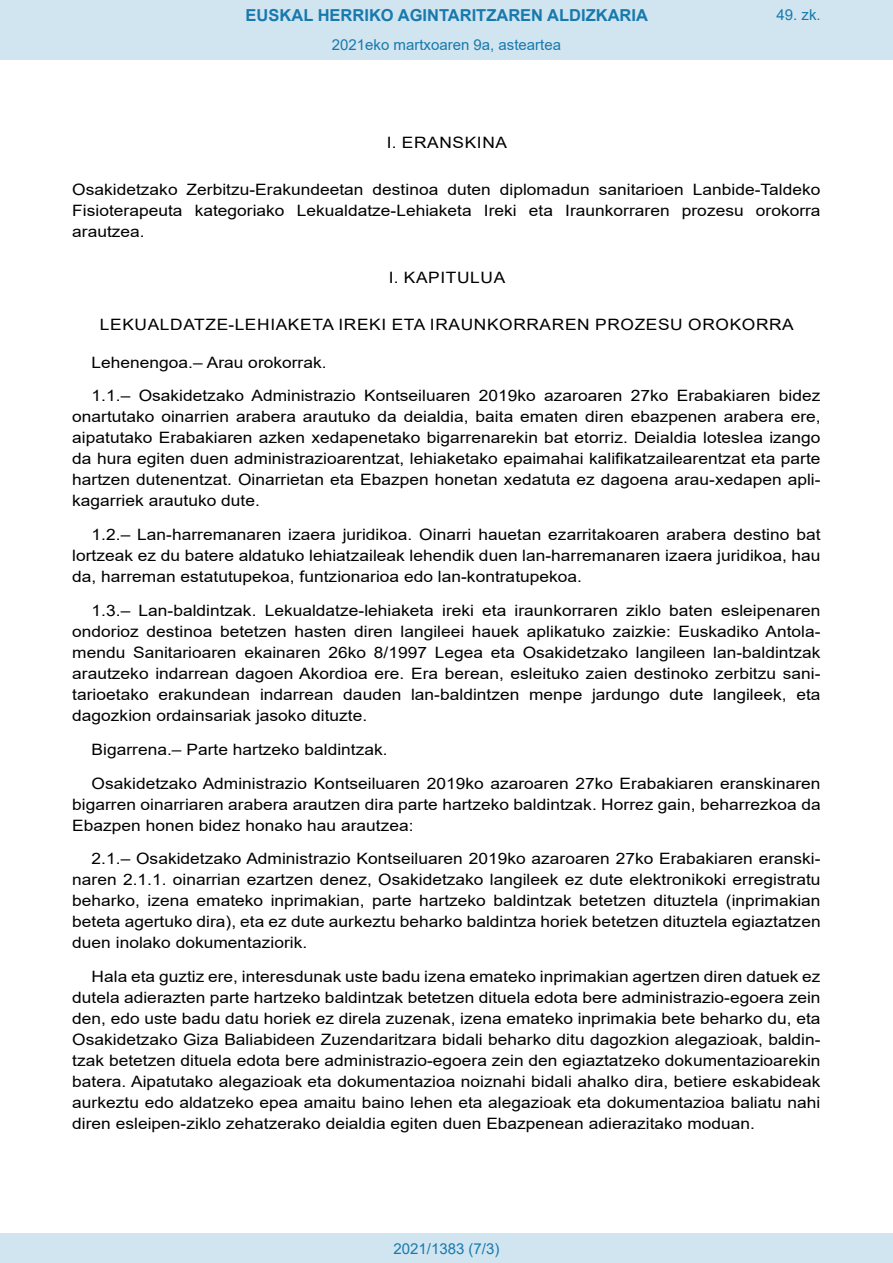
<style>
.page{position:relative;width:893px;height:1263px;background:#fff}
.page>*{position:absolute;margin:0;border:0;box-sizing:border-box;transform-origin:0 0}
.t1{font:700 16.5px "Arial";color:#1879ad}
.BOPVDetalle{font:15.6px/21px "Arial";color:#000;text-align:justify;scale:1.11 1}
.BOPVDisposicionTitul{font:15.6px/21px "Arial";color:#000;text-align:justify;scale:1.11 1}
.BOPVClave{font:15.6px "Arial";letter-spacing:.035em;color:#000;scale:1.11 1}
.Paginacion_Centro{font:15px "Arial";color:#1879ad}
</style>
<div class="page">
<div style="left:0;top:0;width:893px;height:60px;background:#d0e5f0"></div>
<div style="left:0;top:1233px;width:893px;height:30px;background:#d0e5f0"></div>
<p class="t1" style="left:246px;top:3px;width:404px">EUSKAL HERRIKO AGINTARITZAREN ALDIZKARIA</p>
<p class="Paginacion_Centro" style="left:332px;top:35px;width:231px">2021eko martxoaren 9a, asteartea</p>
<p class="Paginacion_Centro" style="left:776px;top:5px;width:46px">49. zk.</p>
<p class="BOPVClave" style="left:387px;top:132px;width:110px">I. ERANSKINA</p>
<p class="BOPVDisposicionTitul" style="left:72px;top:179px;width:676px">Osakidetzako Zerbitzu-Erakundeetan destinoa duten diplomadun sanitarioen Lanbide-Taldeko Fisioterapeuta kategoriako Lekualdatze-Lehiaketa Ireki eta Iraunkorraren prozesu orokorra arautzea.</p>
<p class="BOPVClave" style="left:389px;top:267px;width:106px">I. KAPITULUA</p>
<p class="BOPVClave" style="left:100px;top:313px;width:627px">LEKUALDATZE-LEHIAKETA IREKI ETA IRAUNKORRAREN PROZESU OROKORRA</p>
<p class="BOPVDetalle" style="left:92px;top:352px;width:213px">Lehenengoa.– Arau orokorrak.</p>
<p class="BOPVDetalle" style="left:72px;top:385px;width:676px;text-indent:19px">1.1.– Osakidetzako Administrazio Kontseiluaren 2019ko azaroaren 27ko Erabakiaren bidez onartutako oinarrien arabera arautuko da deialdia, baita ematen diren ebazpenen arabera ere, aipatutako Erabakiaren azken xedapenetako bigarrenarekin bat etorriz. Deialdia loteslea izango da hura egiten duen administrazioarentzat, lehiaketako epaimahai kalifikatzailearentzat eta parte hartzen dutenentzat. Oinarrietan eta Ebazpen honetan xedatuta ez dagoena arau-xedapen apli&shy;kagarriek arautuko dute.</p>
<p class="BOPVDetalle" style="left:72px;top:524px;width:676px;text-indent:19px">1.2.– Lan-harremanaren izaera juridikoa. Oinarri hauetan ezarritakoaren arabera destino bat lortzeak ez du batere aldatuko lehiatzaileak lehendik duen lan-harremanaren izaera juridikoa, hau da, harreman estatutupekoa, funtzionarioa edo lan-kontratupekoa.</p>
<p class="BOPVDetalle" style="left:72px;top:600px;width:676px;text-indent:19px">1.3.– Lan-baldintzak. Lekualdatze-lehiaketa ireki eta iraunkorraren ziklo baten esleipenaren ondorioz destinoa betetzen hasten diren langileei hauek aplikatuko zaizkie: Euskadiko Antola&shy;mendu Sanitarioaren ekainaren 26ko 8/1997 Legea eta Osakidetzako langileen lan-baldintzak arautzeko indarrean dagoen Akordioa ere. Era berean, esleituko zaien destinoko zerbitzu sani&shy;tarioetako erakundean indarrean dauden lan-baldintzen menpe jardungo dute langileek, eta dagozkion ordainsariak jasoko dituzte.</p>
<p class="BOPVDetalle" style="left:92px;top:739px;width:268px">Bigarrena.– Parte hartzeko baldintzak.</p>
<p class="BOPVDetalle" style="left:72px;top:772px;width:676px;text-indent:19px">Osakidetzako Administrazio Kontseiluaren 2019ko azaroaren 27ko Erabakiaren eranskinaren bigarren oinarriaren arabera arautzen dira parte hartzeko baldintzak. Horrez gain, beharrezkoa da Ebazpen honen bidez honako hau arautzea:</p>
<p class="BOPVDetalle" style="left:72px;top:848px;width:676px;text-indent:19px">2.1.– Osakidetzako Administrazio Kontseiluaren 2019ko azaroaren 27ko Erabakiaren eranski&shy;naren 2.1.1. oinarrian ezartzen denez, Osakidetzako langileek ez dute elektronikoki erregistratu beharko, izena emateko inprimakian, parte hartzeko baldintzak betetzen dituztela (inprimakian beteta agertuko dira), eta ez dute aurkeztu beharko baldintza horiek betetzen dituztela egiaztatzen duen inolako dokumentaziorik.</p>
<p class="BOPVDetalle" style="left:72px;top:966px;width:676px;text-indent:19px">Hala eta guztiz ere, interesdunak uste badu izena emateko inprimakian agertzen diren datuek ez dutela adierazten parte hartzeko baldintzak betetzen dituela edota bere administrazio-egoera zein den, edo uste badu datu horiek ez direla zuzenak, izena emateko inprimakia bete beharko du, eta Osakidetzako Giza Baliabideen Zuzendaritzara bidali beharko ditu dagozkion alegazioak, baldin&shy;tzak betetzen dituela edota bere administrazio-egoera zein den egiaztatzeko dokumentazioarekin batera. Aipatutako alegazioak eta dokumentazioa noiznahi bidali ahalko dira, betiere eskabideak aurkeztu edo aldatzeko epea amaitu baino lehen eta alegazioak eta dokumentazioa baliatu nahi diren esleipen-ziklo zehatzerako deialdia egiten duen Ebazpenean adierazitako moduan.</p>
<p class="Paginacion_Centro" style="left:393px;top:1238px;width:107px">2021/1383 (7/3)</p>
</div>
